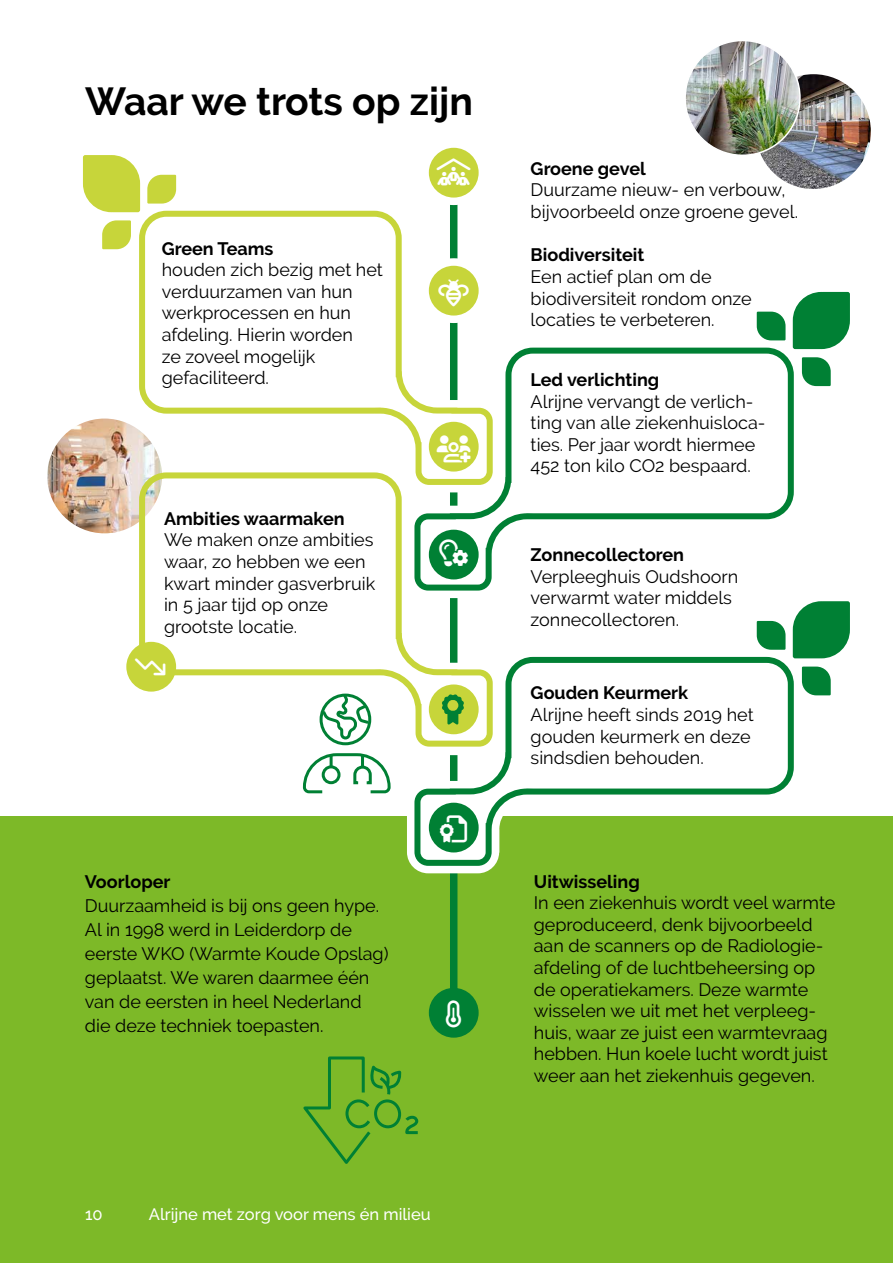
<style>
.page{position:relative;width:893px;height:1263px;background:#fff}
.page>*{position:absolute;margin:0;border:0;box-sizing:border-box;transform-origin:0 0}
.t1{font:700 39px "Raleway";color:#000}
.t2{font:18px/21.6px "Raleway";color:#000}
.t3{font:700 18px "Raleway";color:#000}
.t4{font:500 16.5px "Raleway";color:#fff}
</style>
<div class="page">
<img style="left:47px;top:418px;width:115px;height:115px;border-radius:57px">
<img style="left:756px;top:74px;width:115px;height:115px;border-radius:57px">
<img style="left:685px;top:40px;width:115px;height:115px;border-radius:57px">
<div style="left:684px;top:40px;width:117px;height:116px;border:2px solid #fff;border-radius:50%"></div>
<div style="left:0;top:816px;width:893px;height:447px;background:#7db928"></div>
<div style="left:450px;top:154px;width:7px;height:858px;background:#008034"></div>
<svg style="left:132px;top:203px;width:326px;height:289px"></svg>
<svg style="left:407px;top:649px;width:394px;height:224px"></svg>
<svg style="left:302px;top:753px;width:89px;height:41px"></svg>
<svg style="left:793px;top:601px;width:57px;height:57px;background:#1b8d4a"></svg>
<svg style="left:757px;top:621px;width:28px;height:29px"></svg>
<svg style="left:802px;top:667px;width:29px;height:28px"></svg>
<div style="left:429px;top:988px;width:50px;height:50px;background:#008034;border-radius:50%"></div>
<svg style="left:407px;top:747px;width:7px;height:2px"></svg>
<svg style="left:477px;top:866px;width:30px;height:1px"></svg>
<svg style="left:83px;top:155px;width:57px;height:57px;background:#ccd94f"></svg>
<svg style="left:147px;top:175px;width:29px;height:29px"></svg>
<svg style="left:102px;top:220px;width:29px;height:29px"></svg>
<svg style="left:139px;top:211px;width:319px;height:261px"></svg>
<svg style="left:139px;top:472px;width:354px;height:275px"></svg>
<svg style="left:414px;top:657px;width:380px;height:209px"></svg>
<svg style="left:793px;top:292px;width:57px;height:57px;background:#1b8d49"></svg>
<svg style="left:757px;top:312px;width:28px;height:28px"></svg>
<svg style="left:802px;top:357px;width:29px;height:29px"></svg>
<svg style="left:414px;top:348px;width:380px;height:243px"></svg>
<svg style="left:303px;top:1056px;width:116px;height:108px"></svg>
<svg style="left:442px;top:694px;width:22px;height:31px"></svg>
<svg style="left:440px;top:815px;width:27px;height:27px"></svg>
<svg style="left:126px;top:634px;width:58px;height:65px"></svg>
<svg style="left:437px;top:435px;width:34px;height:27px"></svg>
<svg style="left:421px;top:258px;width:58px;height:65px"></svg>
<svg style="left:421px;top:147px;width:58px;height:58px"></svg>
<svg style="left:439px;top:540px;width:29px;height:27px"></svg>
<h1 class="t1" style="left:85px;top:79px;width:389px">Waar we trots op zijn</h1>
<p class="t3" style="left:162px;top:238px;width:113px">Green Teams</p>
<p class="t2" style="left:162px;top:259px;width:223px">houden zich bezig met het verduurzamen van hun werkprocessen en hun afdeling. Hierin worden<br>ze zoveel mogelijk gefaciliteerd.</p>
<p class="t3" style="left:164px;top:508px;width:182px">Ambities waarmaken</p>
<p class="t2" style="left:164px;top:529px;width:213px">We maken onze ambities waar, zo hebben we een kwart minder gasverbruik in 5 jaar tijd op onze grootste locatie.</p>
<p class="t3" style="left:85px;top:871px;width:87px">Voorloper</p>
<p class="t2" style="left:85px;top:893px;width:305px;line-height:24px">Duurzaamheid is bij ons geen hype.<br>Al in 1998 werd in Leiderdorp de eerste WKO (Warmte Koude Opslag) geplaatst. We waren daarmee één van de eersten in heel Nederland die deze techniek toepasten.</p>
<p class="t4" style="left:85px;top:1205px;width:19px">10</p>
<p class="t4" style="left:149px;top:1205px;width:283px">Alrijne met zorg voor mens én milieu</p>
<p class="t3" style="left:531px;top:158px;width:117px">Groene gevel</p>
<p class="t2" style="left:531px;top:179px;width:269px">Duurzame nieuw- en verbouw, bijvoorbeeld onze groene gevel.</p>
<p class="t3" style="left:531px;top:245px;width:115px">Biodiversiteit</p>
<p class="t2" style="left:531px;top:266px;width:223px">Een actief plan om de biodiversiteit rondom onze locaties te verbeteren.</p>
<p class="t3" style="left:531px;top:369px;width:130px">Led verlichting</p>
<p class="t2" style="left:531px;top:390px;width:236px">Alrijne vervangt de verlich&shy;ting van alle ziekenhuisloca&shy;ties. Per jaar wordt hiermee<br>452 ton kilo CO2 bespaard.</p>
<p class="t3" style="left:531px;top:544px;width:155px">Zonnecollectoren</p>
<p class="t2" style="left:531px;top:565px;width:209px">Verpleeghuis Oudshoorn verwarmt water middels zonnecollectoren.</p>
<p class="t3" style="left:531px;top:683px;width:159px">Gouden Keurmerk</p>
<p class="t2" style="left:531px;top:704px;width:225px">Alrijne heeft sinds 2019 het gouden keurmerk en deze sindsdien behouden.</p>
<p class="t3" style="left:534px;top:871px;width:107px">Uitwisseling</p>
<p class="t2" style="left:534px;top:892px;width:303px">In een ziekenhuis wordt veel warmte geproduceerd, denk bijvoorbeeld aan de scanners op de Radiologie&shy;afdeling of de luchtbeheersing op de operatiekamers. Deze warmte wisselen we uit met het verpleeg&shy;huis, waar ze juist een warmtevraag hebben. Hun koele lucht wordt juist weer aan het ziekenhuis gegeven.</p>
</div>
